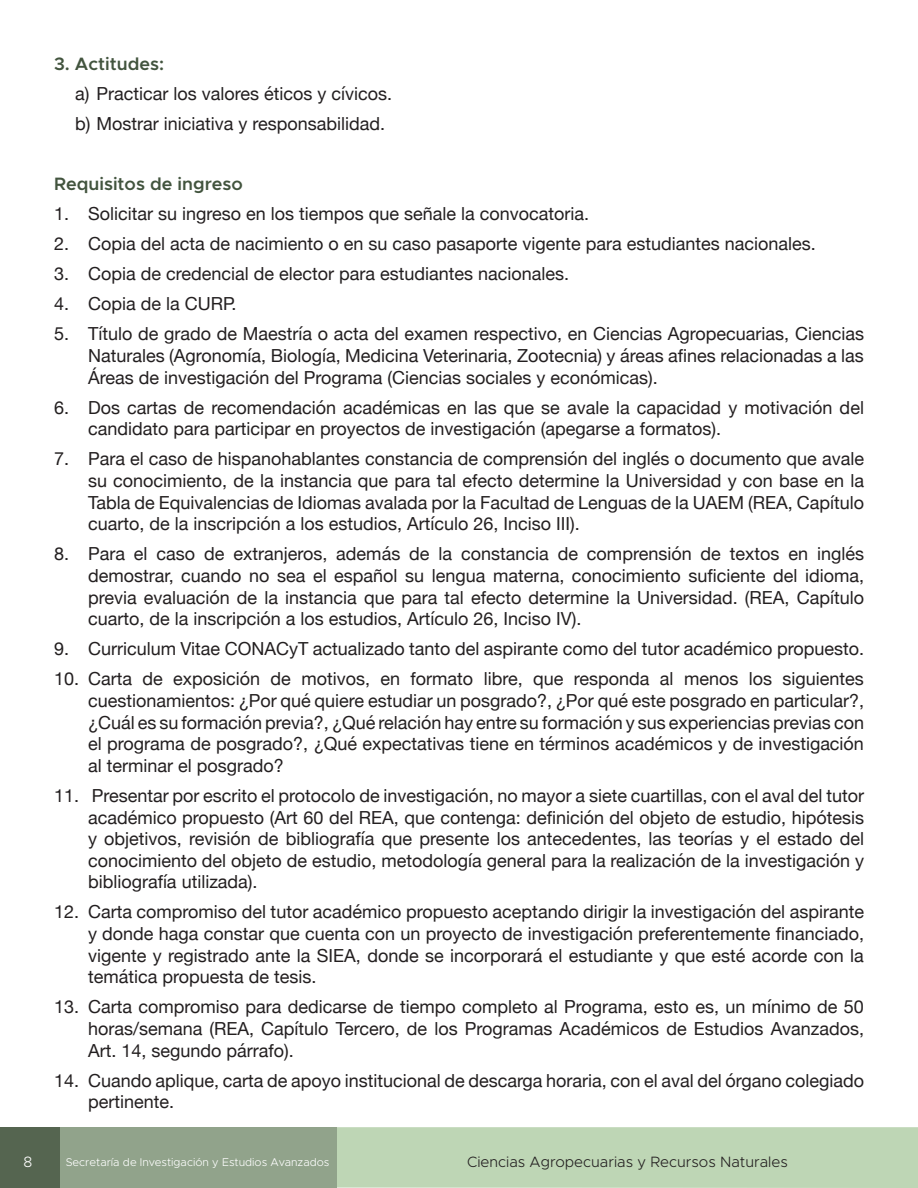
<style>
.page{position:relative;width:918px;height:1188px;background:#fff}
.page>*{position:absolute;margin:0;border:0;box-sizing:border-box;transform-origin:0 0}
.t1{font:18px/21.6px "Helvetica Neue";color:#231f20;text-align:justify}
.t2{font:600 18px "Metropolis";color:#42543e}
.t3{font:300 15px "Metropolis";color:#231f20}
.t4{font:300 15px "Metropolis";color:#fff}
.t5{font:300 11.25px "Metropolis";color:#fff}
</style>
<div class="page">
<div style="left:337px;top:1127px;width:581px;height:61px;background:#bed6b5"></div>
<div style="left:60px;top:1127px;width:277px;height:61px;background:#91a38b"></div>
<div style="left:0;top:1127px;width:60px;height:61px;background:#556550"></div>
<p class="t2" style="left:54px;top:52px;width:112px">3. Actitudes:</p>
<p class="t1" style="left:75px;top:78px;width:318px;line-height:30.2px">a) Practicar los valores éticos y cívicos. b) Mostrar iniciativa y responsabilidad.</p>
<p class="t2" style="left:54px;top:172px;width:191px">Requisitos de ingreso</p>
<p class="t1" style="left:54px;top:203px;width:537px">1. Solicitar su ingreso en los tiempos que señale la convocatoria.</p>
<p class="t1" style="left:54px;top:233px;width:763px">2. Copia del acta de nacimiento o en su caso pasaporte vigente para estudiantes nacionales.</p>
<p class="t1" style="left:54px;top:263px;width:517px">3. Copia de credencial de elector para estudiantes nacionales.</p>
<p class="t1" style="left:54px;top:293px;width:184px">4. Copia de la CURP.</p>
<p class="t1" style="left:88px;top:323px;width:777px;text-indent:-34px">5. Título de grado de Maestría o acta del examen respectivo, en Ciencias Agropecuarias, Ciencias Naturales (Agronomía, Biología, Medicina Veterinaria, Zootecnia) y áreas afines relacionadas a las Áreas de investigación del Programa (Ciencias sociales y económicas).</p>
<p class="t1" style="left:88px;top:396px;width:777px;text-indent:-34px">6. Dos cartas de recomendación académicas en las que se avale la capacidad y motivación del candidato para participar en proyectos de investigación (apegarse a formatos).</p>
<p class="t1" style="left:88px;top:448px;width:778px;text-indent:-34px">7. Para el caso de hispanohablantes constancia de comprensión del inglés o documento que avale su conocimiento, de la instancia que para tal efecto determine la Universidad y con base en la Tabla de Equivalencias de Idiomas avalada por la Facultad de Lenguas de la UAEM (REA, Capítulo cuarto, de la inscripción a los estudios, Artículo 26, Inciso III).</p>
<p class="t1" style="left:88px;top:543px;width:778px;text-indent:-34px">8. Para el caso de extranjeros, además de la constancia de comprensión de textos en inglés demostrar, cuando no sea el español su lengua materna, conocimiento suficiente del idioma, previa evaluación de la instancia que para tal efecto determine la Universidad. (REA, Capítulo cuarto, de la inscripción a los estudios, Artículo 26, Inciso IV).</p>
<p class="t1" style="left:54px;top:638px;width:812px">9. Curriculum Vitae CONACyT actualizado tanto del aspirante como del tutor académico propuesto.</p>
<p class="t1" style="left:88px;top:668px;width:778px;text-indent:-34px">10. Carta de exposición de motivos, en formato libre, que responda al menos los siguientes cuestionamientos: ¿Por qué quiere estudiar un posgrado?, ¿Por qué este posgrado en particular?, ¿Cuál es su formación previa?, ¿Qué relación hay entre su formación y sus experiencias previas con el programa de posgrado?, ¿Qué expectativas tiene en términos académicos y de investigación al terminar el posgrado?</p>
<p class="t1" style="left:88px;top:784px;width:778px;text-indent:-34px">11. Presentar por escrito el protocolo de investigación, no mayor a siete cuartillas, con el aval del tutor académico propuesto (Art 60 del REA, que contenga: definición del objeto de estudio, hipótesis y objetivos, revisión de bibliografía que presente los antecedentes, las teorías y el estado del conocimiento del objeto de estudio, metodología general para la realización de la investigación y bibliografía utilizada).</p>
<p class="t1" style="left:88px;top:901px;width:778px;text-indent:-34px">12. Carta compromiso del tutor académico propuesto aceptando dirigir la investigación del aspirante y donde haga constar que cuenta con un proyecto de investigación preferentemente financiado, vigente y registrado ante la SIEA, donde se incorporará el estudiante y que esté acorde con la temática propuesta de tesis.</p>
<p class="t1" style="left:88px;top:996px;width:778px;text-indent:-34px">13. Carta compromiso para dedicarse de tiempo completo al Programa, esto es, un mínimo de 50 horas/semana (REA, Capítulo Tercero, de los Programas Académicos de Estudios Avanzados, Art. 14, segundo párrafo).</p>
<p class="t1" style="left:88px;top:1069px;width:778px;text-indent:-34px">14. Cuando aplique, carta de apoyo institucional de descarga horaria, con el aval del órgano colegiado pertinente.</p>
<p class="t4" style="left:24px;top:1152px;width:10px">8</p>
<p class="t5" style="left:66px;top:1155px;width:265px">Secretaría de Investigación y Estudios Avanzados</p>
<p class="t3" style="left:467px;top:1153px;width:322px">Ciencias Agropecuarias y Recursos Naturales</p>
</div>
